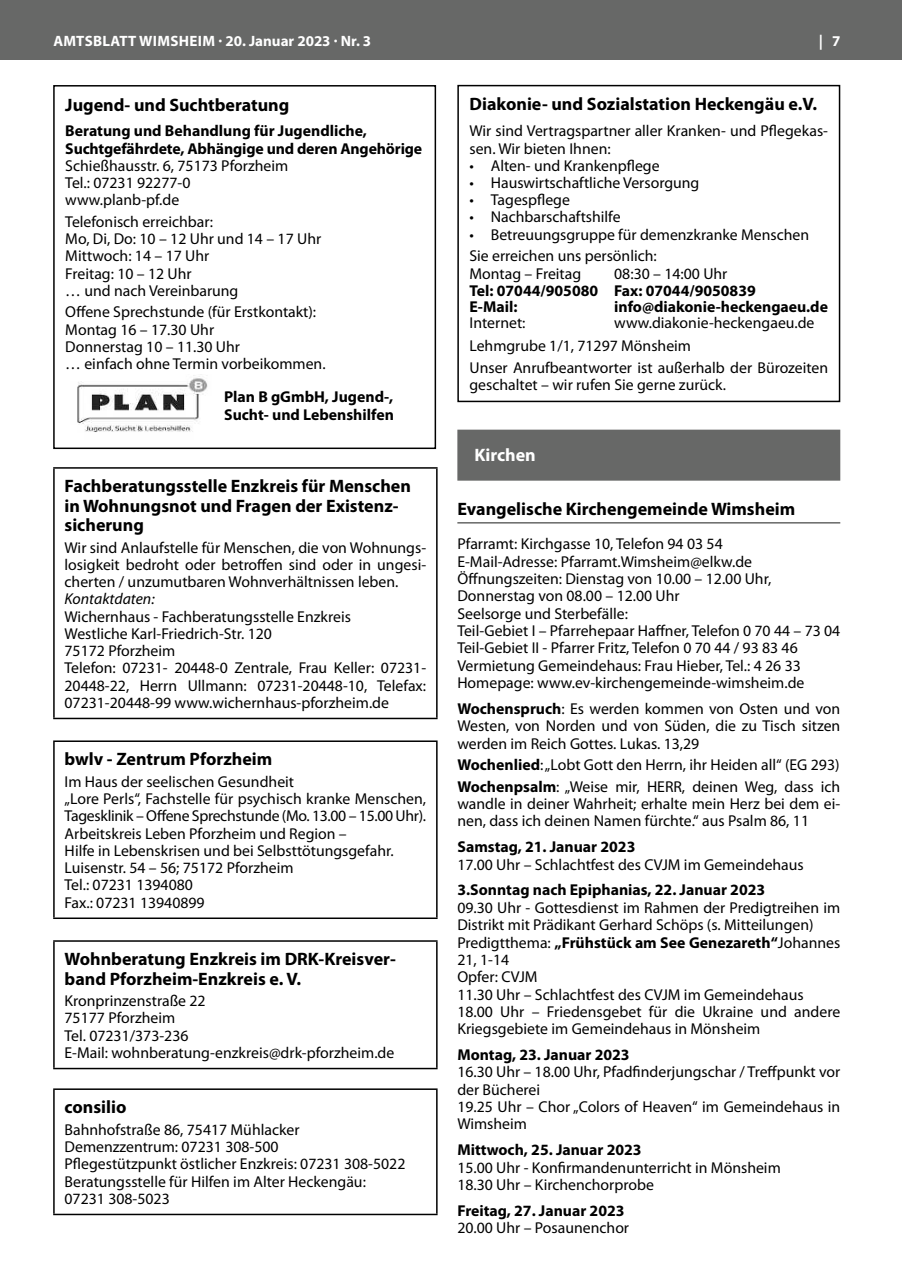
<style>
.page{position:relative;width:902px;height:1280px;background:#fff}
.page>*{position:absolute;margin:0;border:0;box-sizing:border-box;transform-origin:0 0}
.t1{font:700 18px/19.5px "Myriad Pro";color:#000}
.t2{font:700 18px "Myriad Pro";color:#fff}
.t3{font:15.75px/17.2px "Myriad Pro";color:#000}
.t4{font:700 15.75px/17.2px "Myriad Pro";color:#000}
.t5{font:italic 15.75px "Myriad Pro";color:#000}
.t6{font:700 15px "Myriad Pro";letter-spacing:.01em;color:#fff}
.s1{font-weight:700}
</style>
<div class="page">
<div style="left:0;top:0;width:901px;height:60px;background:#676867"></div>
<img style="left:77px;top:375px;width:131px;height:57px">
<div style="left:53px;top:85px;width:383px;height:364px;border:2px solid #000"></div>
<hr style="left:53px;top:467px;width:384px;height:2px;background:#000">
<hr style="left:53px;top:469px;width:2px;height:249px;background:#000">
<hr style="left:436px;top:469px;width:1px;height:249px;background:#000">
<hr style="left:53px;top:718px;width:384px;height:1px;background:#000">
<hr style="left:53px;top:740px;width:384px;height:2px;background:#000">
<hr style="left:53px;top:742px;width:2px;height:175px;background:#000">
<hr style="left:436px;top:742px;width:1px;height:175px;background:#000">
<hr style="left:53px;top:917px;width:384px;height:2px;background:#000">
<hr style="left:53px;top:940px;width:384px;height:2px;background:#000">
<hr style="left:53px;top:942px;width:2px;height:126px;background:#000">
<hr style="left:436px;top:942px;width:1px;height:126px;background:#000">
<hr style="left:53px;top:1068px;width:384px;height:1px;background:#000">
<hr style="left:53px;top:1088px;width:384px;height:2px;background:#000">
<hr style="left:53px;top:1090px;width:2px;height:124px;background:#000">
<hr style="left:436px;top:1090px;width:1px;height:124px;background:#000">
<hr style="left:53px;top:1214px;width:384px;height:1px;background:#000">
<div style="left:457px;top:430px;width:383px;height:51px;background:#676867"></div>
<hr style="left:457px;top:522px;width:383px;height:2px;background:#676867">
<div style="left:457px;top:85px;width:383px;height:317px;border:2px solid #000"></div>
<p class="t6" style="left:53px;top:31px;width:319px">AMTSBLATT WIMSHEIM · 20. Januar 2023 · Nr. 3</p>
<p class="t6" style="left:818px;top:31px;width:23px">| 7</p>
<p class="t1" style="left:65px;top:94px;width:225px">Jugend- und Suchtberatung</p>
<p class="t4" style="left:65px;top:122px;width:358px">Beratung und Behandlung für Jugendliche,<br>Suchtgefährdete, Abhängige und deren Angehörige</p>
<p class="t3" style="left:65px;top:157px;width:224px">Schießhausstr. 6, 75173 Pforzheim<br>Tel.: 07231 92277-0 www.planb-pf.de</p>
<p class="t3" style="left:65px;top:213px;width:257px">Telefonisch erreichbar:<br>Mo, Di, Do: 10 – 12 Uhr und 14 – 17 Uhr<br>Mittwoch: 14 – 17 Uhr<br>Freitag: 10 – 12 Uhr<br>… und nach Vereinbarung</p>
<p class="t3" style="left:65px;top:303px;width:262px">Offene Sprechstunde (für Erstkontakt):<br>Montag 16 – 17.30 Uhr<br>Donnerstag 10 – 11.30 Uhr<br>… einfach ohne Termin vorbeikommen.</p>
<p class="t4" style="left:224px;top:388px;width:171px">Plan B gGmbH, Jugend-,<br>Sucht- und Lebenshilfen</p>
<p class="t1" style="left:65px;top:476px;width:348px">Fachberatungsstelle Enzkreis für Menschen in Wohnungsnot und Fragen der Existenz&shy;sicherung</p>
<p class="t3" style="left:65px;top:538px;width:363px;text-align:justify">Wir sind Anlaufstelle für Menschen, die von Wohnungs&shy;losigkeit bedroht oder betroffen sind oder in ungesi&shy;cherten / unzumutbaren Wohnverhältnissen leben.</p>
<p class="t5" style="left:65px;top:591px;width:92px">Kontaktdaten:</p>
<p class="t3" style="left:65px;top:607px;width:363px">Wichernhaus - Fachberatungsstelle Enzkreis<br>Westliche Karl-Friedrich-Str. 120<br>75172 Pforzheim<br>Telefon: 07231- 20448-0 Zentrale, Frau Keller: 07231- 20448-22, Herrn Ullmann: 07231-20448-10, Telefax:<br>07231-20448-99 www.wichernhaus-pforzheim.de</p>
<p class="t1" style="left:65px;top:749px;width:209px">bwlv - Zentrum Pforzheim</p>
<p class="t3" style="left:65px;top:773px;width:363px">Im Haus der seelischen Gesundheit<br>„Lore Perls“, Fachstelle für psychisch kranke Menschen, Tagesklinik – Offene Sprechstunde (Mo. 13.00 – 15.00 Uhr).<br>Arbeitskreis Leben Pforzheim und Region –<br>Hilfe in Lebenskrisen und bei Selbsttötungsgefahr.<br>Luisenstr. 54 – 56; 75172 Pforzheim<br>Tel.: 07231 1394080<br>Fax.: 07231 13940899</p>
<p class="t1" style="left:65px;top:949px;width:333px">Wohnberatung Enzkreis im DRK-Kreisver&shy;band Pforzheim-Enzkreis e. V.</p>
<p class="t3" style="left:65px;top:992px;width:331px">Kronprinzenstraße 22<br>75177 Pforzheim<br>Tel. 07231/373-236<br>E-Mail: wohnberatung-enzkreis@drk-pforzheim.de</p>
<p class="t1" style="left:65px;top:1097px;width:63px">consilio</p>
<p class="t3" style="left:65px;top:1121px;width:342px">Bahnhofstraße 86, 75417 Mühlacker Demenzzentrum: 07231 308-500<br>Pflegestützpunkt östlicher Enzkreis: 07231 308-5022<br>Beratungsstelle für Hilfen im Alter Heckengäu:<br>07231 308-5023</p>
<p class="t1" style="left:469px;top:94px;width:349px">Diakonie- und Sozialstation Heckengäu e.V.</p>
<p class="t3" style="left:469px;top:122px;width:360px">Wir sind Vertragspartner aller Kranken- und Pflegekas&shy;sen. Wir bieten Ihnen:</p>
<p class="t3" style="left:469px;top:157px;width:192px">• Alten- und Krankenpflege</p>
<p class="t3" style="left:469px;top:174px;width:231px">• Hauswirtschaftliche Versorgung</p>
<p class="t3" style="left:469px;top:191px;width:102px">• Tagespflege</p>
<p class="t3" style="left:469px;top:208px;width:152px">• Nachbarschaftshilfe</p>
<p class="t3" style="left:469px;top:223px;width:341px;line-height:21.5px">• Betreuungsgruppe für demenzkranke Menschen<br>Sie erreichen uns persönlich:</p>
<p class="t3" style="left:469px;top:265px;width:113px">Montag – Freitag</p>
<p class="t3" style="left:614px;top:265px;width:115px">08:30 – 14:00 Uhr</p>
<p class="t4" style="left:469px;top:282px;width:288px;line-height:16px">Tel: 07044/905080 Fax: 07044/9050839<br>E-Mail:</p>
<p class="t4" style="left:614px;top:297px;width:215px">info@diakonie-heckengaeu.de</p>
<p class="t3" style="left:469px;top:310px;width:346px;line-height:23.7px;text-indent:145px">www.diakonie-heckengaeu.de<br>Lehmgrube 1/1, 71297 Mönsheim</p>
<p class="t3" style="left:469px;top:359px;width:360px">Unser Anrufbeantworter ist außerhalb der Bürozeiten geschaltet – wir rufen Sie gerne zurück.</p>
<p class="t3" style="left:469px;top:313px;width:57px">Internet:</p>
<p class="t2" style="left:474px;top:444px;width:63px">Kirchen</p>
<p class="t1" style="left:457px;top:498px;width:339px">Evangelische Kirchengemeinde Wimsheim</p>
<p class="t3" style="left:457px;top:535px;width:384px">Pfarramt: Kirchgasse 10, Telefon 94 03 54<br>E-Mail-Adresse: Pfarramt.Wimsheim@elkw.de Öffnungszeiten: Dienstag von 10.00 – 12.00 Uhr, Donnerstag von 08.00 – 12.00 Uhr<br>Seelsorge und Sterbefälle:<br>Teil-Gebiet I – Pfarrehepaar Haffner, Telefon 0 70 44 – 73 04<br>Teil-Gebiet II - Pfarrer Fritz, Telefon 0 70 44 / 93 83 46<br>Vermietung Gemeindehaus: Frau Hieber, Tel.: 4 26 33<br>Homepage: www.ev-kirchengemeinde-wimsheim.de</p>
<p class="t3" style="left:457px;top:700px;width:384px;text-align:justify"><span class="s1">Wochenspruch</span>: Es werden kommen von Osten und von Westen, von Norden und von Süden, die zu Tisch sitzen werden im Reich Gottes. Lukas. 13,29</p>
<p class="t3" style="left:457px;top:754px;width:384px;line-height:21.6px"><span class="s1">Wochenlied</span>: „Lobt Gott den Herrn, ihr Heiden all“ (EG 293)<br><span class="s1">Wochenpsalm</span>: „Weise mir, HERR, deinen Weg, dass ich</p>
<p class="t3" style="left:457px;top:795px;width:384px">wandle in deiner Wahrheit; erhalte mein Herz bei dem ei&shy;nen, dass ich deinen Namen fürchte.“ aus Psalm 86, 11</p>
<p class="t4" style="left:457px;top:838px;width:179px">Samstag, 21. Januar 2023</p>
<p class="t3" style="left:457px;top:855px;width:348px">17.00 Uhr – Schlachtfest des CVJM im Gemeindehaus</p>
<p class="t4" style="left:457px;top:881px;width:309px">3.Sonntag nach Epiphanias, 22. Januar 2023</p>
<p class="t3" style="left:457px;top:898px;width:384px">09.30 Uhr - Gottesdienst im Rahmen der Predigtreihen im Distrikt mit Prädikant Gerhard Schöps (s. Mitteilungen)<br>Predigtthema: <span class="s1">„Frühstück am See Genezareth“</span>Johannes 21, 1-14<br>Opfer: CVJM<br>11.30 Uhr – Schlachtfest des CVJM im Gemeindehaus 18.00 Uhr – Friedensgebet für die Ukraine und andere Kriegsgebiete im Gemeindehaus in Mönsheim</p>
<p class="t4" style="left:457px;top:1046px;width:174px">Montag, 23. Januar 2023</p>
<p class="t3" style="left:457px;top:1063px;width:384px">16.30 Uhr – 18.00 Uhr, Pfadfinderjungschar / Treffpunkt vor der Bücherei<br>19.25 Uhr – Chor „Colors of Heaven“ im Gemeindehaus in Wimsheim</p>
<p class="t4" style="left:457px;top:1141px;width:186px">Mittwoch, 25. Januar 2023</p>
<p class="t3" style="left:457px;top:1158px;width:325px">15.00 Uhr - Konfirmandenunterricht in Mönsheim<br>18.30 Uhr – Kirchenchorprobe</p>
<p class="t4" style="left:457px;top:1201px;width:169px">Freitag, 27. Januar 2023</p>
<p class="t3" style="left:457px;top:1219px;width:173px">20.00 Uhr – Posaunenchor</p>
</div>
